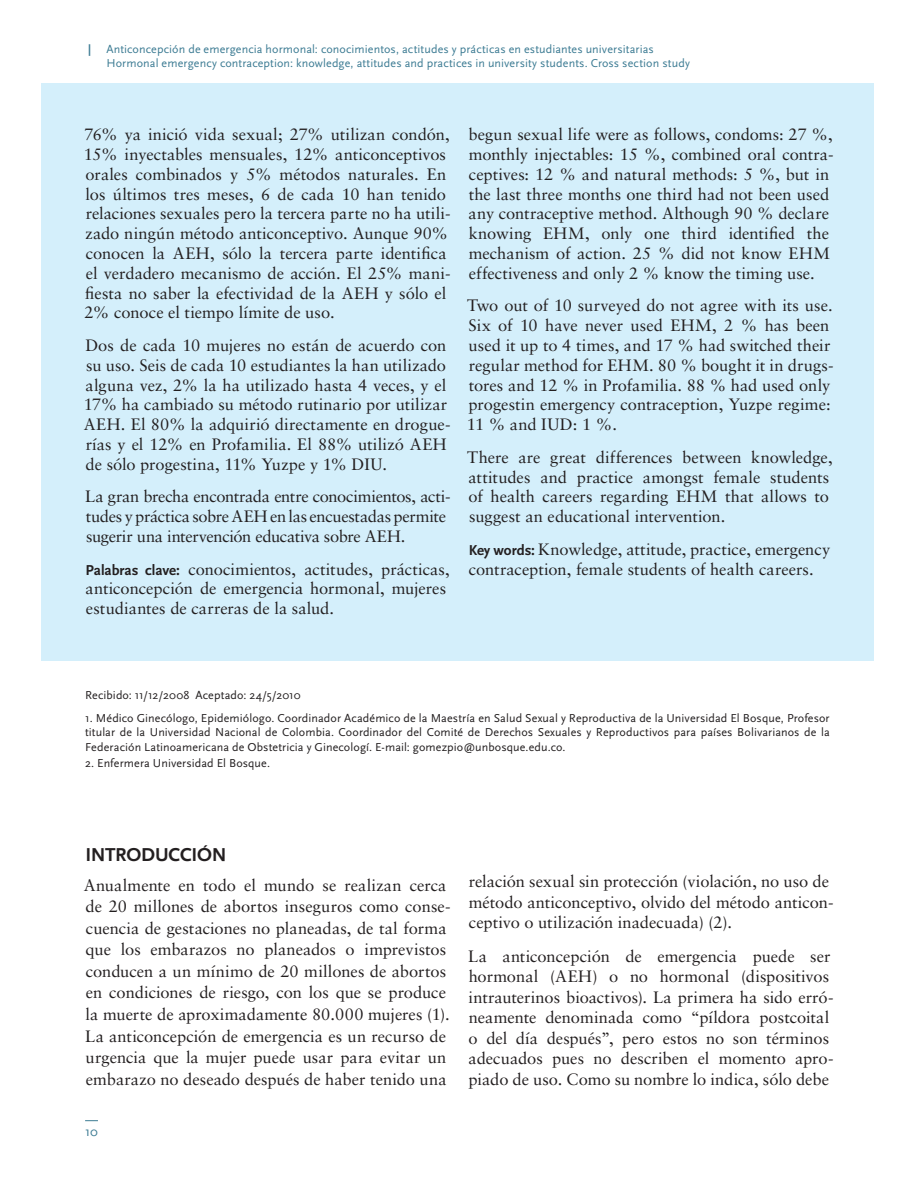
<style>
.page{position:relative;width:915px;height:1191px;background:#fff}
.page>*{position:absolute;margin:0;border:0;box-sizing:border-box;transform-origin:0 0}
.titulos{font:19.5px "Scala Sans Bold LF";letter-spacing:-.015em;color:#231f20}
.texto_corrido{font:16.5px/19.8px "Sabon LT Std";color:#231f20}
.texto_corrido-2{font:16.5px/19.8px "Sabon LT Std";letter-spacing:-.02em;color:#231f20}
.folio{font:13.5px "Scala Sans";color:#3c7b93}
.datos_autor{font:12px/14.4px "Scala Sans";letter-spacing:.01em;color:#231f20;text-align:justify}
.cornisa{font:12px "Scala Sans";letter-spacing:.01em;color:#3c7b93}
.cornisa-2{font:12px "Scala Sans Bold LF";color:#3c7b93}
.s1{font-family:"Scala Sans Bold LF";font-size:15px}
</style>
<div class="page">
<svg style="left:85px;top:1120px;width:13px;height:1px"></svg>
<div style="left:41px;top:84px;width:832px;height:576px;background:#d4effb"></div>
<p class="cornisa-2" style="left:88px;top:42px;width:4px">|</p>
<p class="cornisa" style="left:106px;top:42px;width:548px">Anticoncepción de emergencia hormonal: conocimientos, actitudes y prácticas en estudiantes universitarias</p>
<p class="cornisa" style="left:106px;top:57px;width:584px">Hormonal emergency contraception: knowledge, attitudes and practices in university students. Cross section study</p>
<p class="texto_corrido" style="left:84px;top:124px;width:368px">76% ya inició vida sexual; 27% utilizan condón, 15% inyectables mensuales, 12% anticonceptivos orales combinados y 5% métodos naturales. En los últimos tres meses, 6 de cada 10 han tenido relaciones sexuales pero la tercera parte no ha utili&shy;zado ningún método anticonceptivo. Aunque 90% conocen la AEH, sólo la tercera parte identifica el verdadero mecanismo de acción. El 25% mani&shy;fiesta no saber la efectividad de la AEH y sólo el 2% conoce el tiempo límite de uso.</p>
<p class="texto_corrido" style="left:84px;top:335px;width:368px">Dos de cada 10 mujeres no están de acuerdo con su uso. Seis de cada 10 estudiantes la han utilizado alguna vez, 2% la ha utilizado hasta 4 veces, y el 17% ha cambiado su método rutinario por utilizar AEH. El 80% la adquirió directamente en drogue&shy;rías y el 12% en Profamilia. El 88% utilizó AEH de sólo progestina, 11% Yuzpe y 1% DIU.</p>
<p class="texto_corrido-2" style="left:85px;top:486px;width:366px">La gran brecha encontrada entre conocimientos, acti&shy;tudes y práctica sobre AEH en las encuestadas permite sugerir una intervención educativa sobre AEH.</p>
<p class="texto_corrido" style="left:85px;top:559px;width:365px"><span class="s1">Palabras clave:</span> conocimientos, actitudes, prácticas, anticoncepción de emergencia hormonal, mujeres estudiantes de carreras de la salud.</p>
<p class="texto_corrido" style="left:468px;top:124px;width:366px">begun sexual life were as follows, condoms: 27 %, monthly injectables: 15 %, combined oral contra&shy;ceptives: 12 % and natural methods: 5 %, but in the last three months one third had not been used any contraceptive method. Although 90 % declare knowing EHM, only one third identified the mechanism of action. 25 % did not know EHM effectiveness and only 2 % know the timing use.</p>
<p class="texto_corrido" style="left:466px;top:296px;width:368px">Two out of 10 surveyed do not agree with its use.<br>Six of 10 have never used EHM, 2 % has been used it up to 4 times, and 17 % had switched their regular method for EHM. 80 % bought it in drugs&shy;tores and 12 % in Profamilia. 88 % had used only progestin emergency contraception, Yuzpe regime:<br>11 % and IUD: 1 %.</p>
<p class="texto_corrido" style="left:467px;top:447px;width:367px">There are great differences between knowledge, attitudes and practice amongst female students of health careers regarding EHM that allows to suggest an educational intervention.</p>
<p class="texto_corrido" style="left:468px;top:539px;width:363px"><span class="s1">Key words:</span> Knowledge, attitude, practice, emergency contraception, female students of health careers.</p>
<p class="datos_autor" style="left:85px;top:688px;width:217px">Recibido: 11/12/2008 Aceptado: 24/5/2010</p>
<p class="datos_autor" style="left:85px;top:711px;width:746px">1. Médico Ginecólogo, Epidemiólogo. Coordinador Académico de la Maestría en Salud Sexual y Reproductiva de la Universidad El Bosque, Profesor titular de la Universidad Nacional de Colombia. Coordinador del Comité de Derechos Sexuales y Reproductivos para países Bolivarianos de la Federación Latinoamericana de Obstetricia y Ginecologí. E-mail: gomezpio@unbosque.edu.co.</p>
<p class="datos_autor" style="left:85px;top:756px;width:186px">2. Enfermera Universidad El Bosque.</p>
<p class="titulos" style="left:85px;top:844px;width:143px">INTRODUCCIÓN</p>
<p class="texto_corrido" style="left:84px;top:874px;width:368px;line-height:21.6px">Anualmente en todo el mundo se realizan cerca de 20 millones de abortos inseguros como conse&shy;cuencia de gestaciones no planeadas, de tal forma que los embarazos no planeados o imprevistos conducen a un mínimo de 20 millones de abortos en condiciones de riesgo, con los que se produce la muerte de aproximadamente 80.000 mujeres (1).<br>La anticoncepción de emergencia es un recurso de urgencia que la mujer puede usar para evitar un embarazo no deseado después de haber tenido una</p>
<p class="texto_corrido" style="left:468px;top:871px;width:366px;line-height:20.5px">relación sexual sin protección (violación, no uso de método anticonceptivo, olvido del método anticon&shy;ceptivo o utilización inadecuada) (2).</p>
<p class="texto_corrido" style="left:468px;top:945px;width:366px;line-height:20.5px">La anticoncepción de emergencia puede ser hormonal (AEH) o no hormonal (dispositivos intrauterinos bioactivos). La primera ha sido erró&shy;neamente denominada como “píldora postcoital o del día después”, pero estos no son términos adecuados pues no describen el momento apro&shy;piado de uso. Como su nombre lo indica, sólo debe</p>
<p class="folio" style="left:85px;top:1124px;width:14px">10</p>
</div>
